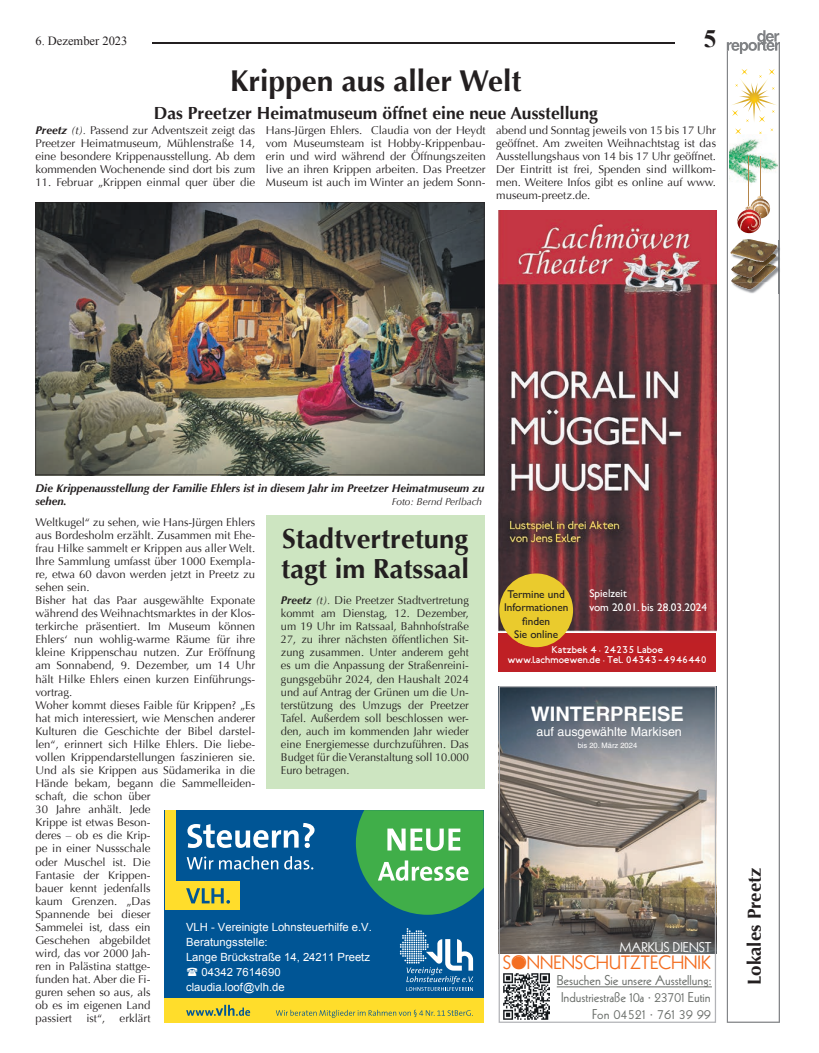
<style>
.page{position:relative;width:819px;height:1053px;background:#fff}
.page>*{position:absolute;margin:0;border:0;box-sizing:border-box;transform-origin:0 0}
.t1{font:700 30px "Optima";color:#231f20}
.t2{font:700 27.5px/30px "Optima";color:#231f20}
.t3{font:700 25px "Times New Roman";color:#231f20}
.t4{font:700 20px "Helvetica";color:#fff}
.t5{font:18.75px "Kabel LT Std";color:#f36e21}
.t6{font:700 18.75px "Optima";color:#231f20}
.t7{font:700 17.5px "Optima";color:#231f20}
.t8{font:13.75px/17.5px "Kabel LT Std";color:#686c68;text-align:right}
.t9{font:13.75px "Kabel LT Std";color:#fff}
.t10{font:12.5px "Helvetica LT Std";color:#fff}
.t11{font:12.5px "Times New Roman";color:#231f20}
.t12{font:11.25px/13px "Optima";color:#231f20;text-align:justify}
.t13{font:11.25px "Arial";color:#fff}
.t14{font:italic 700 11.25px/13px "Optima";color:#231f20}
.t15{font:11.25px/13.5px "Gill Sans";color:#231f20;text-align:center}
.t16{font:11.25px/13.5px "Gill Sans";color:#fff}
.t17{font:11.25px "Arial";letter-spacing:.005em;color:#fff}
.t18{font:italic 10px "Optima";color:#231f20}
.t19{font:9.88px/10.5px "Railway";letter-spacing:.02em;color:#fff;text-align:center}
.t20{font:8.12px/17.6px "Railway";color:#000;text-align:center}
.t21{font:7.5px "Helvetica LT Std";color:#fff}
.s1{font-weight:700;font-style:italic}
.s2{font-style:italic}
.s3{font-style:inherit}
</style>
<div class="page">
<div style="left:266px;top:516px;width:219px;height:272px;background:#cde5c1"></div>
<hr style="left:152px;top:43px;width:523px;height:1px;background:#231f20">
<div style="left:165px;top:810px;width:319px;height:212px;background:#005595"></div>
<svg style="left:400px;top:928px;width:73px;height:62px"></svg>
<div style="left:165px;top:997px;width:319px;height:25px;background:#ffdd2b"></div>
<svg style="left:276px;top:1009px;width:197px;height:8px"></svg>
<svg style="left:186px;top:1004px;width:64px;height:11px"></svg>
<div style="left:165px;top:881px;width:74px;height:28px;background:#ffdd2b"></div>
<svg style="left:186px;top:888px;width:44px;height:15px"></svg>
<div style="left:165px;top:810px;width:10px;height:72px;background:#ffdd2b"></div>
<svg style="left:187px;top:856px;width:126px;height:13px"></svg>
<svg style="left:187px;top:823px;width:127px;height:24px"></svg>
<svg style="left:356px;top:810px;width:128px;height:104px;background:#4eac67"></svg>
<img style="left:500px;top:688px;width:214px;height:265px">
<div style="left:512px;top:956px;width:13px;height:12px;background:#f36e21;border-radius:50%"></div>
<img style="left:503px;top:973px;width:47px;height:46px">
<div style="left:498px;top:686px;width:218px;height:336px;border:1px solid #b2b3b7"></div>
<hr style="left:556px;top:986px;width:155px;height:1px;background:#686c68">
<div style="left:498px;top:633px;width:218px;height:38px;background:#be2026"></div>
<img style="left:498px;top:211px;width:218px;height:420px">
<svg style="left:517px;top:642px;width:38px;height:4px"></svg>
<div style="left:499px;top:573px;width:74px;height:74px;background:#eacb2d;border-radius:50%"></div>
<img style="left:35px;top:202px;width:449px;height:273px">
<svg style="left:726px;top:54px;width:53px;height:968px"></svg>
<svg style="left:726px;top:30px;width:54px;height:24px"></svg>
<img style="left:732px;top:282px;width:33px;height:11px">
<img style="left:731px;top:279px;width:29px;height:10px">
<svg style="left:730px;top:69px;width:47px;height:65px"></svg>
<img style="left:732px;top:278px;width:33px;height:4px">
<img style="left:731px;top:266px;width:34px;height:12px">
<svg style="left:732px;top:262px;width:8px;height:17px"></svg>
<svg style="left:765px;top:240px;width:15px;height:53px"></svg>
<img style="left:734px;top:262px;width:42px;height:4px">
<img style="left:730px;top:239px;width:47px;height:23px">
<img style="left:729px;top:134px;width:48px;height:60px">
<hr style="left:760px;top:156px;width:1px;height:39px;background:#b4854b">
<img style="left:763px;top:199px;width:7px;height:19px">
<img style="left:763px;top:201px;width:7px;height:14px">
<hr style="left:748px;top:156px;width:1px;height:49px;background:#b4854b">
<img style="left:737px;top:209px;width:24px;height:24px">
<img style="left:737px;top:212px;width:23px;height:18px">
<svg style="left:745px;top:194px;width:18px;height:26px"></svg>
<svg style="left:740px;top:226px;width:9px;height:4px"></svg>
<p class="t11" style="left:35px;top:32px;width:93px">6. Dezember 2023</p>
<p class="t3" style="left:703px;top:21px;width:14px">5</p>
<p class="t1" style="left:230px;top:64px;width:293px">Krippen aus aller Welt</p>
<p class="t7" style="left:154px;top:102px;width:445px">Das Preetzer Heimatmuseum öffnet eine neue Ausstellung</p>
<p class="t12" style="left:35px;top:123px;width:221px"><span class="s1">Preetz</span> <span class="s2">(t).</span> Passend zur Adventszeit zeigt das Preetzer Heimatmuseum, Mühlenstraße 14, eine besondere Krippenausstellung. Ab dem kommenden Wochenende sind dort bis zum</p>
<p class="t12" style="left:35px;top:176px;width:221px">11. Februar „Krippen einmal quer über die</p>
<p class="t12" style="left:266px;top:123px;width:221px">Hans-Jürgen Ehlers. Claudia von der Heydt vom Museumsteam ist Hobby-Krippenbau&shy;erin und wird während der Öffnungszeiten live an ihren Krippen arbeiten. Das Preetzer Museum ist auch im Winter an jedem Sonn-</p>
<p class="t12" style="left:496px;top:123px;width:221px">abend und Sonntag jeweils von 15 bis 17 Uhr geöffnet. Am zweiten Weihnachtstag ist das Ausstellungshaus von 14 bis 17 Uhr geöffnet.<br>Der Eintritt ist frei, Spenden sind willkom&shy;men. Weitere Infos gibt es online auf www. museum-preetz.de.</p>
<p class="t14" style="left:35px;top:481px;width:450px">Die Krippenausstellung der Familie Ehlers ist in diesem Jahr im Preetzer Heimatmuseum zu sehen.</p>
<p class="t18" style="left:392px;top:495px;width:92px">Foto: Bernd Perlbach</p>
<p class="t12" style="left:35px;top:515px;width:221px;text-align:left">Weltkugel“ zu sehen, wie Hans-Jürgen Ehlers aus Bordesholm erzählt. Zusammen mit Ehe&shy;frau Hilke sammelt er Krippen aus aller Welt.<br>Ihre Sammlung umfasst über 1000 Exempla&shy;re, etwa 60 davon werden jetzt in Preetz zu sehen sein.<br>Bisher hat das Paar ausgewählte Exponate während des Weihnachtsmarktes in der Klos&shy;terkirche präsentiert. Im Museum können<br>Ehlers‘ nun wohlig-warme Räume für ihre kleine Krippenschau nutzen. Zur Eröffnung am Sonnabend, 9. Dezember, um 14 Uhr hält Hilke Ehlers einen kurzen Einführungs&shy;vortrag.<br>Woher kommt dieses Faible für Krippen? „Es hat mich interessiert, wie Menschen anderer<br>Kulturen die Geschichte der Bibel darstel&shy;len“, erinnert sich Hilke Ehlers. Die liebe&shy;vollen Krippendarstellungen faszinieren sie.<br>Und als sie Krippen aus Südamerika in die<br>Hände bekam, begann die Sammelleiden&shy;schaft, die schon über<br>30 Jahre anhält. Jede<br>Krippe ist etwas Beson-<br>deres – ob es die Krip-<br>pe in einer Nussschale<br>oder Muschel ist. Die<br>Fantasie der Krippen-<br>bauer kennt jedenfalls<br>kaum Grenzen. „Das<br>Spannende bei dieser<br>Sammelei ist, dass ein<br>Geschehen abgebildet<br>wird, das vor 2000 Jah-<br>ren in Palästina stattge-<br>funden hat. Aber die Fi-<br>guren sehen so aus, als<br>ob es im eigenen Land<br>passiert</p>
<p class="t2" style="left:281px;top:523px;width:189px">Stadtvertretung tagt im Ratssaal</p>
<p class="t12" style="left:281px;top:594px;width:189px"><span class="s1">Preetz</span> <span class="s2">(t).</span> Die Preetzer Stadtvertretung kommt am Dienstag, 12. Dezember, um 19 Uhr im Ratssaal, Bahnhofstraße 27, zu ihrer nächsten öffentlichen Sit&shy;zung zusammen. Unter anderem geht es um die Anpassung der Straßenreini&shy;gungsgebühr 2024, den Haushalt 2024 und auf Antrag der Grünen um die Un&shy;terstützung des Umzugs der Preetzer Tafel. Außerdem soll beschlossen wer&shy;den, auch im kommenden Jahr wieder eine Energiemesse durchzuführen. Das Budget für die Veranstaltung soll 10.000<br>Euro betragen.</p>
<p class="t13" style="left:186px;top:920px;width:187px">VLH - Vereinigte Lohnsteuerhilfe e.V.</p>
<p class="t17" style="left:186px;top:935px;width:83px">Beratungsstelle<span class="s3">:</span></p>
<p class="t13" style="left:186px;top:950px;width:185px">Lange Brückstraße 14<span class="s3">,</span> 24211 Preetz</p>
<p class="t13" style="left:201px;top:964px;width:81px"><span class="s3">0</span>4342 7614690</p>
<p class="t13" style="left:186px;top:979px;width:100px">claudia.loof<span class="s3">@vlh.de</span></p>
<p class="t12" style="left:86px;top:1012px;width:20px">ist“,</p>
<p class="t12" style="left:120px;top:1012px;width:32px">erklärt</p>
<p class="t15" style="left:504px;top:587px;width:66px">Termine und<br>Informationen finden<br>Sie online</p>
<p class="t20" style="left:510px;top:597px;width:45px">Termine und finden</p>
<p class="t20" style="left:515px;top:623px;width:34px">Sie online</p>
<p class="t16" style="left:589px;top:586px;width:119px">Spielzeit<br>vom 20.01. bis 28.03.2024</p>
<p class="t19" style="left:508px;top:644px;width:200px">Katzbek 4 · 24235 Laboe www.lachmoewen.de · Tel. 04343 - 4946440</p>
<p class="t4" style="left:531px;top:701px;width:155px">WINTERPREISE</p>
<p class="t10" style="left:536px;top:724px;width:147px">auf ausgewählte Markisen</p>
<p class="t21" style="left:577px;top:741px;width:61px">bis 20. März 2024</p>
<p class="t9" style="left:619px;top:938px;width:94px">MARKUS DIENST</p>
<p class="t8" style="left:561px;top:988px;width:151px">Industriestraße 10a · 23701 Eutin<br>Fon 04521 · 761 39 99</p>
<p class="t5" style="left:502px;top:951px;width:209px">SONNENSCHUTZTECHNIK</p>
<p class="t8" style="left:556px;top:971px;width:157px">Besuchen Sie unsere Ausstellung:</p>
<p class="t6" style="left:743px;top:985px;width:119px;rotate:-90deg">Lokales Preetz</p>
</div>
